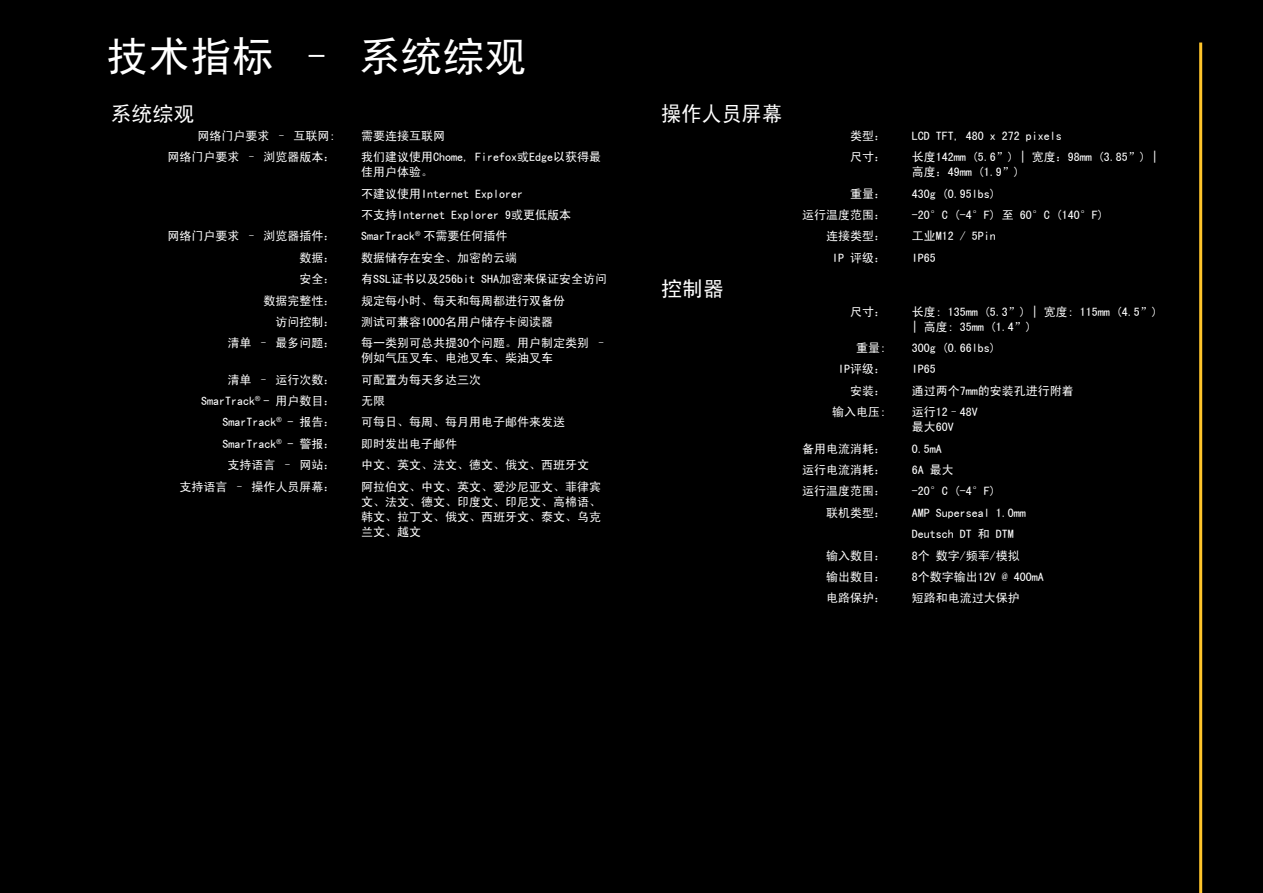
<style>
.page{position:relative;width:1263px;height:893px;background:#000}
.page>*{position:absolute;margin:0;border:0;box-sizing:border-box;transform-origin:0 0}
.t1{font:42px "Sim Hei";color:#fff}
.t2{font:21px "Sim Hei";color:#fff}
.t3{font:21px "Sim Hei";color:#fff;scale:.96 1}
.t4{font:12px/15px "Sim Hei";color:#fff}
</style>
<div class="page">
<hr style="left:1199px;top:43px;width:3px;height:850px;background:#ffc52b">
<h1 class="t1" style="left:106px;top:35px;width:421px">技术指标 – 系统综观</h1>
<h2 class="t2" style="left:111px;top:103px;width:85px">系统综观</h2>
<p class="t4" style="left:198px;top:128px;width:139px">网络门户要求 – 互联网:</p>
<p class="t4" style="left:361px;top:128px;width:85px">需要连接互联网</p>
<p class="t4" style="left:168px;top:150px;width:170px">网络门户要求 – 浏览器版本：</p>
<p class="t4" style="left:361px;top:150px;width:241px">我们建议使用Chome, Firefox或Edge以获得最佳用户体验。</p>
<p class="t4" style="left:361px;top:183px;width:211px;line-height:21.5px">不建议使用Internet Explorer<br>不支持Internet Explorer 9或更低版本</p>
<p class="t4" style="left:168px;top:229px;width:170px">网络门户要求 – 浏览器插件：</p>
<p class="t4" style="left:361px;top:229px;width:148px">SmarTrack<sup>®</sup> 不需要任何插件</p>
<p class="t4" style="left:300px;top:250px;width:37px">数据：</p>
<p class="t4" style="left:361px;top:250px;width:157px">数据储存在安全、加密的云端</p>
<p class="t4" style="left:300px;top:271px;width:37px">安全：</p>
<p class="t4" style="left:361px;top:271px;width:247px">有SSL证书以及256bit SHA加密来保证安全访问</p>
<p class="t4" style="left:264px;top:293px;width:73px">数据完整性：</p>
<p class="t4" style="left:361px;top:293px;width:205px">规定每小时、每天和每周都进行双备份</p>
<p class="t4" style="left:276px;top:314px;width:61px">访问控制：</p>
<p class="t4" style="left:361px;top:314px;width:193px">测试可兼容1000名用户储存卡阅读器</p>
<p class="t4" style="left:228px;top:336px;width:109px">清单 – 最多问题：</p>
<p class="t4" style="left:361px;top:336px;width:247px">每一类别可总共提30个问题。用户制定类别 –例如气压叉车、电池叉车、柴油叉车</p>
<p class="t4" style="left:228px;top:372px;width:109px">清单 – 运行次数：</p>
<p class="t4" style="left:361px;top:372px;width:121px">可配置为每天多达三次</p>
<p class="t4" style="left:201px;top:393px;width:136px">SmarTrack<sup>®</sup> - 用户数目：</p>
<p class="t4" style="left:361px;top:393px;width:26px">无限</p>
<p class="t4" style="left:222px;top:415px;width:115px">SmarTrack<sup>®</sup> - 报告：</p>
<p class="t4" style="left:361px;top:415px;width:205px">可每日、每周、每月用电子邮件来发送</p>
<p class="t4" style="left:222px;top:436px;width:115px">SmarTrack<sup>®</sup> - 警报：</p>
<p class="t4" style="left:361px;top:436px;width:97px">即时发出电子邮件</p>
<p class="t4" style="left:228px;top:457px;width:109px">支持语言 – 网站：</p>
<p class="t4" style="left:361px;top:457px;width:229px">中文、英文、法文、德文、俄文、西班牙文</p>
<p class="t4" style="left:180px;top:479px;width:157px">支持语言 – 操作人员屏幕：</p>
<p class="t4" style="left:361px;top:479px;width:241px;text-align:justify">阿拉伯文、中文、英文、爱沙尼亚文、菲律宾文、法文、德文、印度文、印尼文、高棉语、韩文、拉丁文、俄文、西班牙文、泰文、乌克兰文、越文</p>
<h2 class="t3" style="left:661px;top:103px;width:128px">操作人员屏幕</h2>
<h2 class="t2" style="left:661px;top:278px;width:64px">控制器</h2>
<p class="t4" style="left:850px;top:128px;width:37px">类型：</p>
<p class="t4" style="left:912px;top:128px;width:151px">LCD TFT, 480 x 272 pixels</p>
<p class="t4" style="left:850px;top:150px;width:37px">尺寸：</p>
<p class="t4" style="left:912px;top:150px;width:247px">长度142mm (5.6”) | 宽度：98mm (3.85”) |高度：49mm (1.9”)</p>
<p class="t4" style="left:850px;top:186px;width:37px">重量：</p>
<p class="t4" style="left:912px;top:186px;width:85px">430g (0.95lbs)</p>
<p class="t4" style="left:802px;top:207px;width:85px">运行温度范围：</p>
<p class="t4" style="left:912px;top:207px;width:193px">-20°C (-4°F) 至 60°C (140°F)</p>
<p class="t4" style="left:826px;top:229px;width:61px">连接类型：</p>
<p class="t4" style="left:912px;top:229px;width:85px">工业M12 / 5Pin</p>
<p class="t4" style="left:832px;top:250px;width:55px">IP 评级：</p>
<p class="t4" style="left:912px;top:250px;width:25px">IP65</p>
<p class="t4" style="left:850px;top:304px;width:37px">尺寸：</p>
<p class="t4" style="left:912px;top:304px;width:247px">长度: 135mm (5.3”) | 宽度: 115mm (4.5”) | 高度: 35mm (1.4”)</p>
<p class="t4" style="left:856px;top:340px;width:31px">重量:</p>
<p class="t4" style="left:912px;top:340px;width:85px">300g (0.66lbs)</p>
<p class="t4" style="left:838px;top:362px;width:49px">IP评级：</p>
<p class="t4" style="left:912px;top:362px;width:25px">IP65</p>
<p class="t4" style="left:850px;top:383px;width:37px">安装：</p>
<p class="t4" style="left:912px;top:383px;width:163px">通过两个7mm的安装孔进行附着</p>
<p class="t4" style="left:832px;top:404px;width:55px">输入电压:</p>
<p class="t4" style="left:912px;top:404px;width:67px">运行12–48V最大60V</p>
<p class="t4" style="left:802px;top:441px;width:85px">备用电流消耗：</p>
<p class="t4" style="left:912px;top:441px;width:31px">0.5mA</p>
<p class="t4" style="left:802px;top:462px;width:85px">运行电流消耗：</p>
<p class="t4" style="left:912px;top:462px;width:43px">6A 最大</p>
<p class="t4" style="left:802px;top:484px;width:85px">运行温度范围：</p>
<p class="t4" style="left:912px;top:484px;width:85px">-20°C (-4°F)</p>
<p class="t4" style="left:826px;top:505px;width:61px">联机类型：</p>
<p class="t4" style="left:912px;top:502px;width:115px;line-height:21.5px">AMP Superseal 1.0mm<br>Deutsch DT 和 DTM</p>
<p class="t4" style="left:826px;top:548px;width:61px">输入数目：</p>
<p class="t4" style="left:912px;top:548px;width:109px">8个数字/频率/模拟</p>
<p class="t4" style="left:826px;top:569px;width:61px">输出数目：</p>
<p class="t4" style="left:912px;top:569px;width:133px">8个数字输出12V @ 400mA</p>
<p class="t4" style="left:826px;top:590px;width:61px">电路保护：</p>
<p class="t4" style="left:912px;top:590px;width:109px">短路和电流过大保护</p>
</div>
